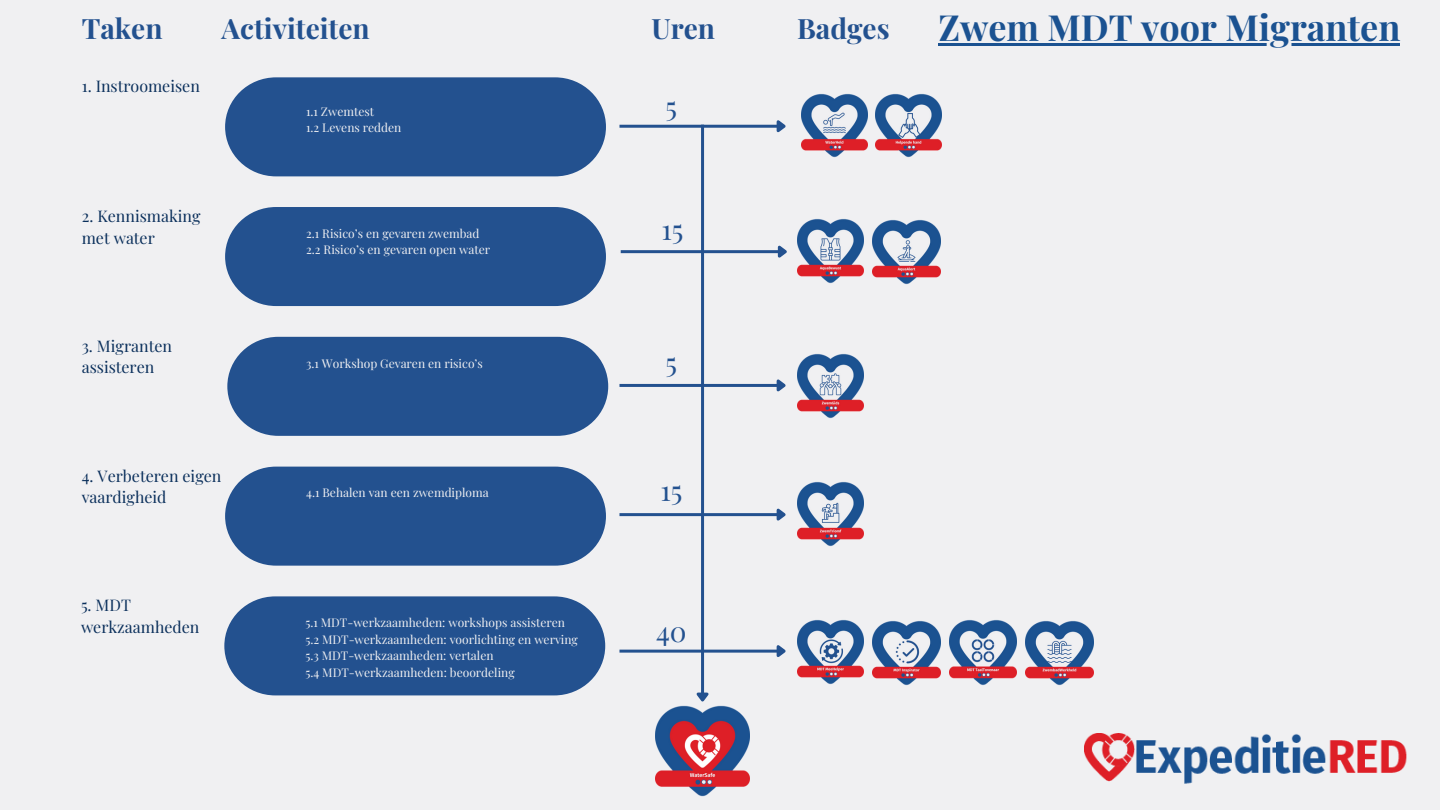
<style>
.page{position:relative;width:1440px;height:810px;background:#f0f0f2}
.page>*{position:absolute;margin:0;border:0;box-sizing:border-box;transform-origin:0 0}
.t1{font:700 36px "Playfair Display";color:#1b5291}
.t2{font:700 28px "Playfair Display";color:#23518f}
.t3{font:28px "Playfair Display";color:#23518f}
.t4{font:20.7px "Playfair Display";color:#f0f0f2}
.t5{font:16px/21.8px "Playfair Display";color:#0a2f5b}
.t6{font:12px/16.5px "Playfair Display";color:#f0f0f2}
</style>
<div class="page">
<hr style="left:619px;top:125px;width:158px;height:3px;background:#23518f">
<svg style="left:774px;top:120px;width:12px;height:13px"></svg>
<hr style="left:621px;top:250px;width:158px;height:3px;background:#23518f">
<svg style="left:775px;top:245px;width:12px;height:13px"></svg>
<hr style="left:619px;top:384px;width:158px;height:3px;background:#23518f">
<svg style="left:774px;top:379px;width:12px;height:13px"></svg>
<hr style="left:701px;top:125px;width:3px;height:568px;background:#23518f">
<svg style="left:696px;top:690px;width:13px;height:12px"></svg>
<img style="left:1084px;top:734px;width:323px;height:50px">
<img style="left:801px;top:93px;width:66px;height:65px">
<img style="left:797px;top:219px;width:67px;height:65px">
<img style="left:875px;top:93px;width:66px;height:65px">
<img style="left:873px;top:220px;width:67px;height:65px">
<hr style="left:619px;top:513px;width:158px;height:3px;background:#23518f">
<svg style="left:774px;top:508px;width:12px;height:13px"></svg>
<hr style="left:619px;top:650px;width:158px;height:3px;background:#23518f">
<svg style="left:774px;top:645px;width:12px;height:12px"></svg>
<img style="left:797px;top:354px;width:67px;height:65px">
<img style="left:797px;top:620px;width:67px;height:65px">
<img style="left:873px;top:621px;width:67px;height:65px">
<img style="left:949px;top:620px;width:68px;height:65px">
<img style="left:1026px;top:621px;width:67px;height:65px">
<div style="left:225px;top:77px;width:381px;height:99px;background:#23518f"></div>
<div style="left:225px;top:207px;width:381px;height:99px;background:#23518f"></div>
<div style="left:227px;top:337px;width:381px;height:99px;background:#23518f"></div>
<div style="left:225px;top:467px;width:381px;height:99px;background:#23518f"></div>
<div style="left:224px;top:596px;width:381px;height:99px;background:#23518f"></div>
<img style="left:797px;top:482px;width:67px;height:65px">
<img style="left:655px;top:705px;width:95px;height:92px">
<hr style="left:938px;top:43px;width:462px;height:3px;background:#1b5291">
<h2 class="t2" style="left:82px;top:9px;width:82px">Taken</h2>
<h2 class="t2" style="left:222px;top:9px;width:150px">Activiteiten</h2>
<h2 class="t2" style="left:651px;top:9px;width:65px">Uren</h2>
<h2 class="t2" style="left:797px;top:9px;width:94px">Badges</h2>
<h3 class="t5" style="left:82px;top:75px;width:120px">1. Instroomeisen</h3>
<h3 class="t5" style="left:82px;top:204px;width:120px">2. Kennismaking met water</h3>
<h3 class="t5" style="left:82px;top:334px;width:92px">3. Migranten assisteren</h3>
<h3 class="t5" style="left:82px;top:464px;width:141px">4. Verbeteren eigen vaardigheid</h3>
<h3 class="t5" style="left:81px;top:594px;width:120px">5. MDT werkzaamheden</h3>
<p class="t6" style="left:306px;top:102px;width:97px">1.1 Zwemtest<br>1.2 Levens redden</p>
<h2 class="t3" style="left:666px;top:87px;width:13px">5</h2>
<p class="t6" style="left:306px;top:225px;width:186px">2.1 Risico’s en gevaren zwembad<br>2.2 Risico’s en gevaren open water</p>
<h2 class="t3" style="left:662px;top:210px;width:23px">15</h2>
<p class="t6" style="left:306px;top:354px;width:178px">3.1 Workshop Gevaren en risico’s</p>
<h2 class="t3" style="left:666px;top:343px;width:13px">5</h2>
<p class="t6" style="left:306px;top:484px;width:184px">4.1 Behalen van een zwemdiploma</p>
<h2 class="t3" style="left:660px;top:471px;width:23px">15</h2>
<p class="t6" style="left:305px;top:614px;width:274px">5.1 MDT-werkzaamheden: workshops assisteren 5.2 MDT-werkzaamheden: voorlichting en werving 5.3 MDT-werkzaamheden: vertalen<br>5.4 MDT-werkzaamheden: beoordeling</p>
<h3 class="t4" style="left:418px;top:625px;width:179px">Welkom op de club</h3>
<h2 class="t3" style="left:656px;top:611px;width:32px">40</h2>
<h1 class="t1" style="left:938px;top:2px;width:463px">Zwem MDT voor Migranten</h1>
</div>
